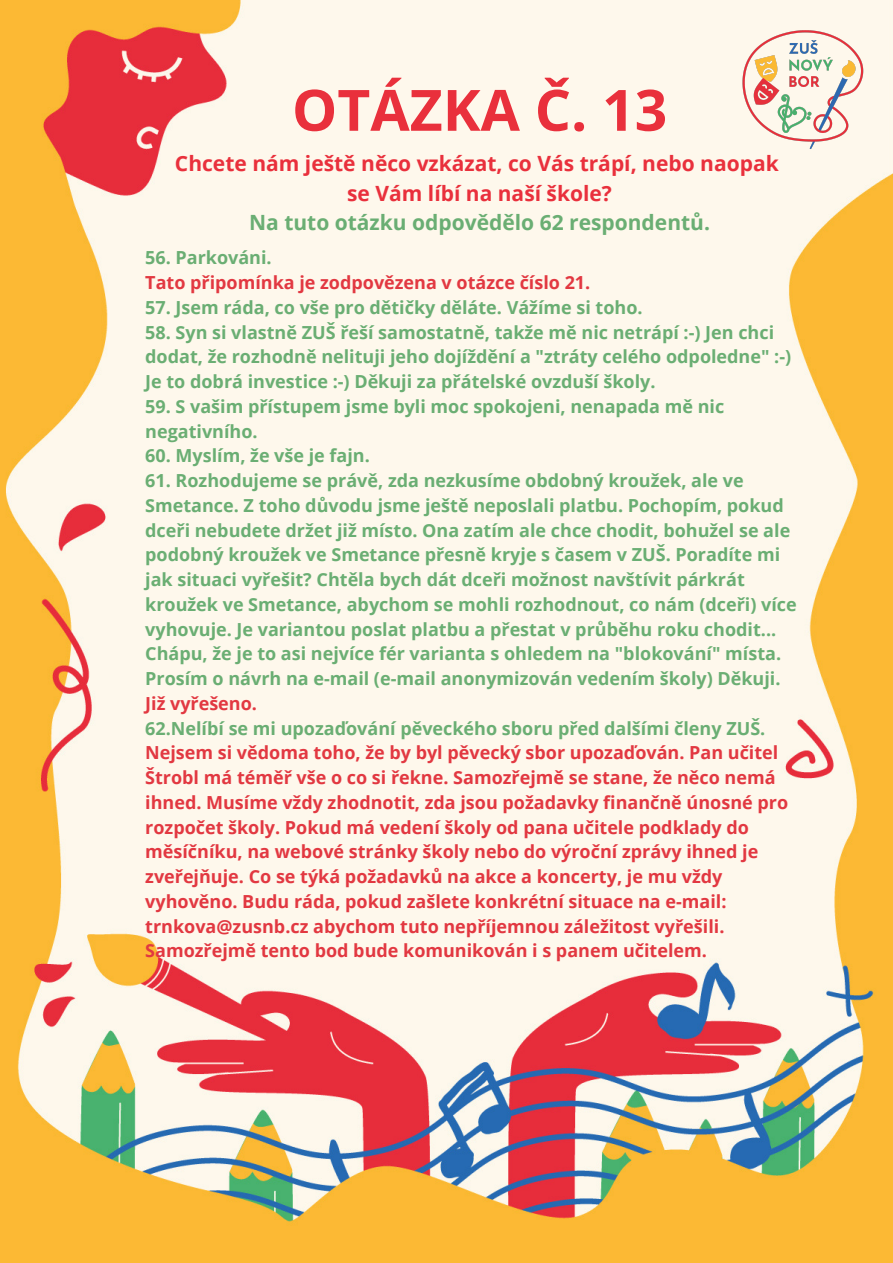
<style>
.page{position:relative;width:893px;height:1263px;background:#fff}
.page>*{position:absolute;margin:0;border:0;box-sizing:border-box;transform-origin:0 0}
.t1{font:700 57px "Open Sans";color:#e9303c}
.t2{font:700 21px "Open Sans";color:#e9303c}
.t3{font:700 21px "Open Sans";color:#6aae73}
.t4{font:700 18px/24.8px "Open Sans";color:#6aae73}
.t5{font:700 18px/24.8px "Open Sans";color:#e23841}
</style>
<div class="page">
<img style="left:0;top:0;width:893px;height:1263px">
<img style="left:741px;top:29px;width:126px;height:121px">
<p class="t1" style="left:292px;top:70px;width:377px">OTÁZKA Č. 13</p>
<p class="t2" style="left:175px;top:149px;width:605px">Chcete nám ještě něco vzkázat, co Vás trápí, nebo naopak</p>
<p class="t2" style="left:347px;top:178px;width:266px">se Vám líbí na naší škole?</p>
<p class="t3" style="left:249px;top:207px;width:462px">Na tuto otázku odpovědělo 62 respondentů.</p>
<p class="t4" style="left:145px;top:245px;width:128px">56. Parkováni.</p>
<p class="t5" style="left:145px;top:270px;width:446px">Tato připomínka je zodpovězena v otázce číslo 21.</p>
<p class="t4" style="left:145px;top:294px;width:499px">57. Jsem ráda, co vše pro dětičky děláte. Vážíme si toho.</p>
<p class="t4" style="left:145px;top:319px;width:647px">58. Syn si vlastně ZUŠ řeší samostatně, takže mě nic netrápí :-) Jen chci dodat, že rozhodně nelituji jeho dojíždění a "ztráty celého odpoledne" :-)<br>Je to dobrá investice :-) Děkuji za přátelské ovzduší školy.</p>
<p class="t4" style="left:145px;top:393px;width:580px">59. S vašim přístupem jsme byli moc spokojeni, nenapada mě nic negativního.</p>
<p class="t4" style="left:145px;top:443px;width:226px">60. Myslím, že vše je fajn.</p>
<p class="t4" style="left:145px;top:468px;width:653px">61. Rozhodujeme se právě, zda nezkusíme obdobný kroužek, ale ve Smetance. Z toho důvodu jsme ještě neposlali platbu. Pochopím, pokud dceři nebudete držet již místo. Ona zatím ale chce chodit, bohužel se ale podobný kroužek ve Smetance přesně kryje s časem v ZUŠ. Poradíte mi jak situaci vyřešit? Chtěla bych dát dceři možnost navštívit párkrát kroužek ve Smetance, abychom se mohli rozhodnout, co nám (dceři) více vyhovuje. Je variantou poslat platbu a přestat v průběhu roku chodit...<br>Chápu, že je to asi nejvíce fér varianta s ohledem na "blokování" místa.<br>Prosím o návrh na e-mail (e-mail anonymizován vedením školy) Děkuji.</p>
<p class="t5" style="left:145px;top:690px;width:113px">Již vyřešeno.</p>
<p class="t4" style="left:145px;top:715px;width:621px">62.Nelíbí se mi upozaďování pěveckého sboru před dalšími členy ZUŠ.</p>
<p class="t5" style="left:145px;top:740px;width:644px">Nejsem si vědoma toho, že by byl pěvecký sbor upozaďován. Pan učitel Štrobl má téměř vše o co si řekne. Samozřejmě se stane, že něco nemá ihned. Musíme vždy zhodnotit, zda jsou požadavky finančně únosné pro rozpočet školy. Pokud má vedení školy od pana učitele podklady do měsíčníku, na webové stránky školy nebo do výroční zprávy ihned je zveřejňuje. Co se týká požadavků na akce a koncerty, je mu vždy vyhověno. Budu ráda, pokud zašlete konkrétní situace na e-mail: trnkova@zusnb.cz abychom tuto nepříjemnou záležitost vyřešili.<br>Samozřejmě tento bod bude komunikován i s panem učitelem.</p>
</div>
